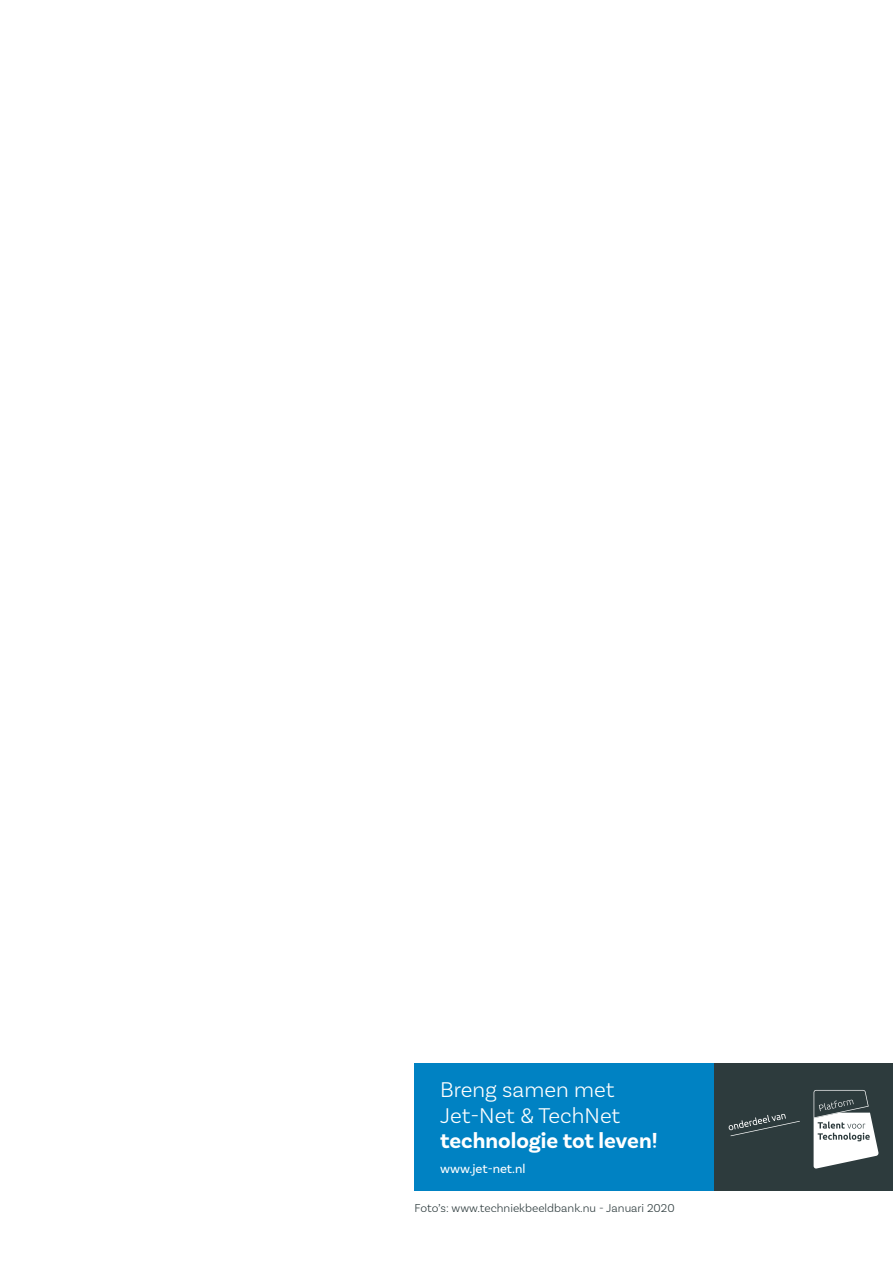
<style>
.page{position:relative;width:893px;height:1263px;background:#fff}
.page>*{position:absolute;margin:0;border:0;box-sizing:border-box;transform-origin:0 0}
.t1{font:300 22.5px/25.5px "Basic Sans";color:#fff}
.t2{font:700 22.5px "Basic Sans";color:#fff}
.t3{font:13.05px "Basic Sans";color:#fff}
.t4{font:300 12px "Basic Sans";color:#2d3b3d}
</style>
<div class="page">
<div style="left:415px;top:1063px;width:308px;height:128px;background:#0082c3"></div>
<div style="left:714px;top:1063px;width:179px;height:128px;background:#2d3b3d"></div>
<svg style="left:814px;top:1090px;width:65px;height:78px"></svg>
<svg style="left:729px;top:1114px;width:71px;height:22px"></svg>
<h1 class="t1" style="left:440px;top:1077px;width:182px">Breng samen met<br>Jet-Net &amp; TechNet</h1>
<h1 class="t2" style="left:440px;top:1127px;width:219px">technologie tot leven!</h1>
<p class="t3" style="left:440px;top:1161px;width:87px">www.jet-net.nl</p>
<p class="t4" style="left:415px;top:1201px;width:262px">Foto’s: www.techniekbeeldbank.nu - Januari 2020</p>
</div>
